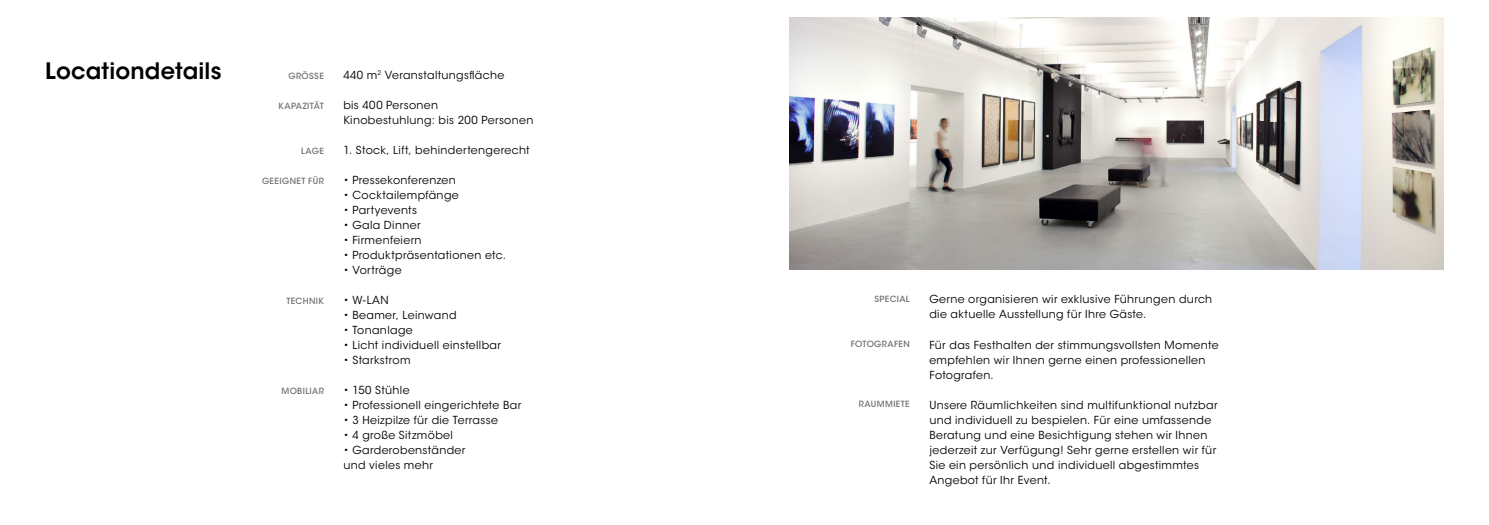
<style>
.page{position:relative;width:1489px;height:525px;background:#fff}
.page>*{position:absolute;margin:0;border:0;box-sizing:border-box;transform-origin:0 0}
.t1{font:600 22.5px "ITC Avant Garde Std";letter-spacing:.01em;color:#000}
.t2{font:11px/15px "ITC Avant Garde Std";letter-spacing:.03em;color:#000}
.t3{font:500 8.5px "ITC Avant Garde Std";letter-spacing:.04em;color:#706f6f}
</style>
<div class="page">
<img style="left:789px;top:18px;width:654px;height:251px">
<h1 class="t1" style="left:45px;top:57px;width:178px">Locationdetails</h1>
<p class="t3" style="left:288px;top:70px;width:37px">GRÖSSE</p>
<p class="t3" style="left:278px;top:100px;width:47px">KAPAZITÄT</p>
<p class="t3" style="left:301px;top:145px;width:24px">LAGE</p>
<p class="t3" style="left:262px;top:175px;width:63px">GEEIGNET FÜR</p>
<p class="t3" style="left:286px;top:295px;width:39px">TECHNIK</p>
<p class="t3" style="left:281px;top:385px;width:44px">MOBILIAR</p>
<p class="t2" style="left:343px;top:67px;width:162px">440 m<sup>2</sup> Veranstaltungsfläche</p>
<p class="t2" style="left:343px;top:97px;width:192px">bis 400 Personen<br>Kinobestuhlung: bis 200 Personen</p>
<p class="t2" style="left:343px;top:142px;width:188px">1. Stock, Lift, behindertengerecht</p>
<p class="t2" style="left:343px;top:172px;width:114px">• Pressekonferenzen</p>
<p class="t2" style="left:343px;top:187px;width:117px">• Cocktailempfänge</p>
<p class="t2" style="left:343px;top:202px;width:75px">• Partyevents</p>
<p class="t2" style="left:343px;top:218px;width:79px">• Gala Dinner</p>
<p class="t2" style="left:343px;top:233px;width:80px">• Firmenfeiern</p>
<p class="t2" style="left:343px;top:248px;width:164px">• Produktpräsentationen etc.</p>
<p class="t2" style="left:343px;top:263px;width:60px">• Vorträge</p>
<p class="t2" style="left:343px;top:293px;width:47px">• W-LAN</p>
<p class="t2" style="left:343px;top:308px;width:115px">• Beamer, Leinwand</p>
<p class="t2" style="left:343px;top:323px;width:71px">• Tonanlage</p>
<p class="t2" style="left:343px;top:338px;width:159px">• Licht individuell einstellbar</p>
<p class="t2" style="left:343px;top:353px;width:69px">• Starkstrom</p>
<p class="t2" style="left:343px;top:383px;width:68px">• 150 Stühle</p>
<p class="t2" style="left:343px;top:398px;width:179px">• Professionell eingerichtete Bar</p>
<p class="t2" style="left:343px;top:413px;width:156px">• 3 Heizpilze für die Terrasse</p>
<p class="t2" style="left:343px;top:428px;width:111px">• 4 große Sitzmöbel</p>
<p class="t2" style="left:343px;top:443px;width:124px">• Garderobenständer und vieles mehr</p>
<p class="t3" style="left:874px;top:293px;width:37px">SPECIAL</p>
<p class="t3" style="left:850px;top:338px;width:61px">FOTOGRAFEN</p>
<p class="t3" style="left:858px;top:398px;width:52px">RAUMMIETE</p>
<p class="t2" style="left:929px;top:292px;width:284px">Gerne organisieren wir exklusive Führungen durch die aktuelle Ausstellung für Ihre Gäste.</p>
<p class="t2" style="left:929px;top:337px;width:291px">Für das Festhalten der stimmungsvollsten Momente empfehlen wir Ihnen gerne einen professionellen<br>Fotografen.</p>
<p class="t2" style="left:929px;top:397px;width:290px">Unsere Räumlichkeiten sind multifunktional nutzbar und individuell zu bespielen. Für eine umfassende Beratung und eine Besichtigung stehen wir Ihnen jederzeit zur Verfügung! Sehr gerne erstellen wir für Sie ein persönlich und individuell abgestimmtes Angebot für Ihr Event.</p>
</div>
